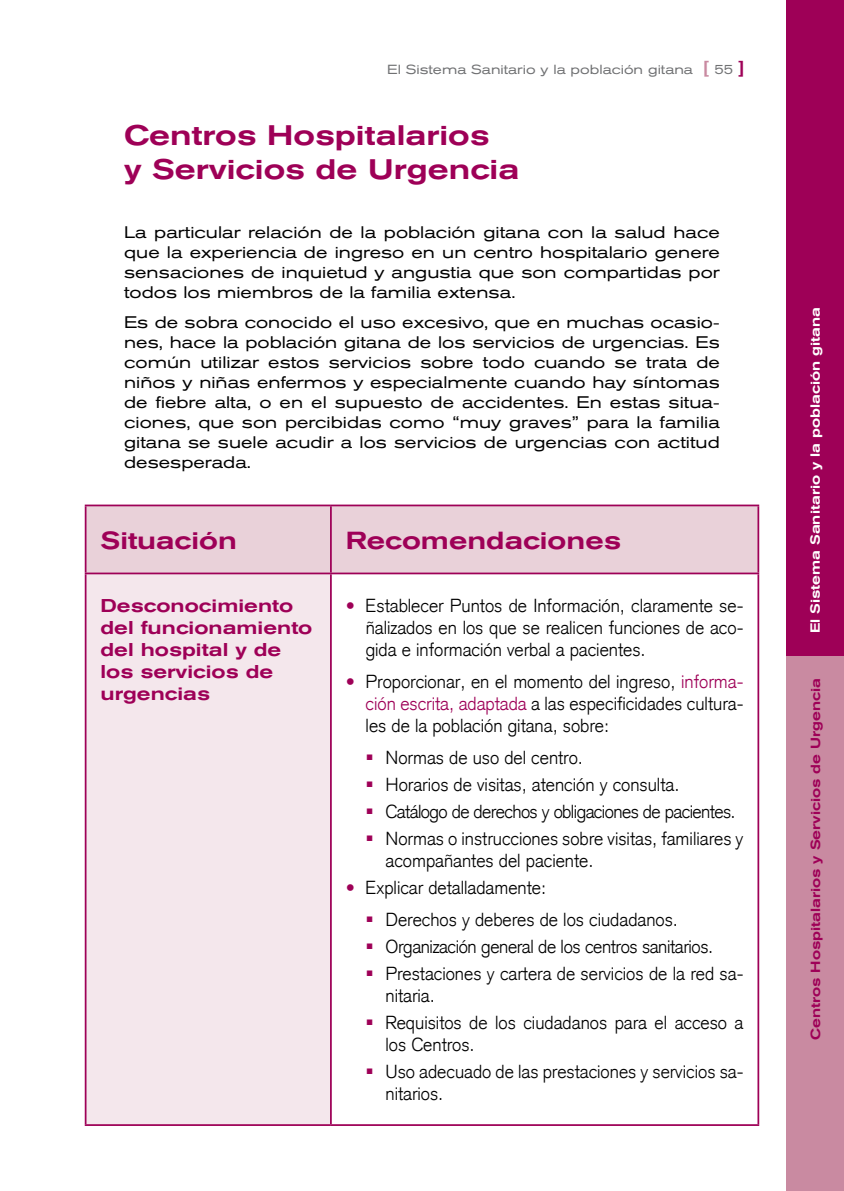
<style>
.page{position:relative;width:844px;height:1191px;background:#fff}
.page>*{position:absolute;margin:0;border:0;box-sizing:border-box;transform-origin:0 0}
.t1{font:500 expanded 28px/33.6px "Akzidenz Grotesk BE";color:#9e0057}
.t2{font:500 expanded 24.5px "Akzidenz Grotesk BE";color:#9e0057}
.t3{font:300 18.38px/22.1px "Akzidenz Grotesk";color:#000}
.t4{font:500 expanded 18.38px/22.1px "Akzidenz Grotesk BE";color:#9e0057}
.t5{font:300 18.38px "Akzidenz Grotesk";letter-spacing:-.03em;color:#000}
.t6{font:300 18.38px "Akzidenz Grotesk";letter-spacing:-.02em;color:#000}
.t7{font:expanded 16.62px/19.9px "Akzidenz Grotesk BE";color:#000;text-align:justify}
.t8{font:expanded 13.12px "Akzidenz Grotesk BE";color:#707173}
.t9{font:500 expanded 13.12px "Akzidenz Grotesk BE";color:#9e0057}
.t10{font:500 expanded 13.12px "Akzidenz Grotesk BE";color:#fff}
.s1{font-weight:500;font-size:17.5px;color:#c98aa1}
.s2{font-weight:500;font-size:17.5px;color:#9e0057}
.s3{color:#9e0057}
</style>
<div class="page">
<div style="left:785px;top:0;width:58px;height:656px;background:#9e0057"></div>
<div style="left:785px;top:657px;width:58px;height:534px;background:#c98aa1"></div>
<div style="left:86px;top:506px;width:671px;height:66px;background:#e9d1d9"></div>
<div style="left:86px;top:573px;width:245px;height:552px;background:#f4e7ec"></div>
<hr style="left:85px;top:504px;width:246px;height:2px;background:#9e0057">
<hr style="left:85px;top:506px;width:1px;height:66px;background:#9e0057">
<hr style="left:331px;top:504px;width:428px;height:2px;background:#9e0057">
<hr style="left:330px;top:506px;width:2px;height:66px;background:#9e0057">
<hr style="left:757px;top:506px;width:2px;height:66px;background:#9e0057">
<hr style="left:85px;top:572px;width:246px;height:2px;background:#9e0057">
<hr style="left:85px;top:574px;width:1px;height:550px;background:#9e0057">
<hr style="left:331px;top:572px;width:428px;height:2px;background:#9e0057">
<hr style="left:330px;top:574px;width:2px;height:550px;background:#9e0057">
<hr style="left:757px;top:574px;width:2px;height:550px;background:#9e0057">
<hr style="left:85px;top:1124px;width:246px;height:2px;background:#9e0057">
<hr style="left:331px;top:1124px;width:428px;height:2px;background:#9e0057">
<p class="t8" style="left:387px;top:62px;width:359px">El Sistema Sanitario y la población gitana <span class="s1">[</span> 55 <span class="s2">]</span></p>
<h1 class="t1" style="left:124px;top:119px;width:396px">Centros Hospitalarios<br>y Servicios de Urgencia</h1>
<p class="t7" style="left:124px;top:223px;width:597px">La particular relación de la población gitana con la salud hace que la experiencia de ingreso en un centro hospitalario genere sensaciones de inquietud y angustia que son compartidas por todos los miembros de la familia extensa.</p>
<p class="t7" style="left:124px;top:312px;width:597px">Es de sobra conocido el uso excesivo, que en muchas ocasio&shy;nes, hace la población gitana de los servicios de urgencias. Es común utilizar estos servicios sobre todo cuando se trata de niños y niñas enfermos y especialmente cuando hay síntomas de fiebre alta, o en el supuesto de accidentes. En estas situa&shy;ciones, que son percibidas como “muy graves” para la familia gitana se suele acudir a los servicios de urgencias con actitud desesperada.</p>
<h2 class="t2" style="left:100px;top:526px;width:138px">Situación</h2>
<h2 class="t2" style="left:346px;top:526px;width:277px">Recomendaciones</h2>
<p class="t4" style="left:100px;top:595px;width:213px">Desconocimiento del funcionamiento del hospital y de los servicios de urgencias</p>
<p class="t3" style="left:365px;top:594px;width:379px;text-align:justify;text-indent:-20px"><span class="s3">•</span> Establecer Puntos de Información, claramente se&shy;ñalizados en los que se realicen funciones de aco&shy;gida e información verbal a pacientes.</p>
<p class="t3" style="left:365px;top:670px;width:379px;text-align:justify;text-indent:-20px"><span class="s3">•</span> Proporcionar, en el momento del ingreso, <span class="s3">informa&shy;ción escrita, adaptada</span> a las especificidades cultura&shy;les de la población gitana, sobre:</p>
<p class="t3" style="left:365px;top:746px;width:219px"><span class="s3">▪</span> Normas de uso del centro.</p>
<p class="t3" style="left:365px;top:773px;width:315px"><span class="s3">▪</span> Horarios de visitas, atención y consulta.</p>
<p class="t5" style="left:365px;top:799px;width:371px"><span class="s3">▪</span> Catálogo de derechos y obligaciones de pacientes.</p>
<p class="t3" style="left:385px;top:827px;width:359px;text-indent:-20px"><span class="s3">▪</span> Normas o instrucciones sobre visitas, familiares y acompañantes del paciente.</p>
<p class="t3" style="left:346px;top:876px;width:202px"><span class="s3">•</span> Explicar detalladamente:</p>
<p class="t3" style="left:365px;top:908px;width:314px"><span class="s3">▪</span> Derechos y deberes de los ciudadanos.</p>
<p class="t6" style="left:365px;top:934px;width:349px"><span class="s3">▪</span> Organización general de los centros sanitarios.</p>
<p class="t3" style="left:385px;top:962px;width:359px;text-indent:-20px"><span class="s3">▪</span> Prestaciones y cartera de servicios de la red sa&shy;nitaria.</p>
<p class="t3" style="left:385px;top:1011px;width:359px;text-indent:-20px"><span class="s3">▪</span> Requisitos de los ciudadanos para el acceso a los Centros.</p>
<p class="t3" style="left:385px;top:1060px;width:359px;text-indent:-20px"><span class="s3">▪</span> Uso adecuado de las prestaciones y servicios sa&shy;nitarios.</p>
<p class="t10" style="left:807px;top:633px;width:327px;rotate:-90deg">El Sistema Sanitario y la población gitana</p>
<p class="t9" style="left:807px;top:1039px;width:363px;rotate:-90deg">Centros Hospitalarios y Servicios de Urgencia</p>
</div>
